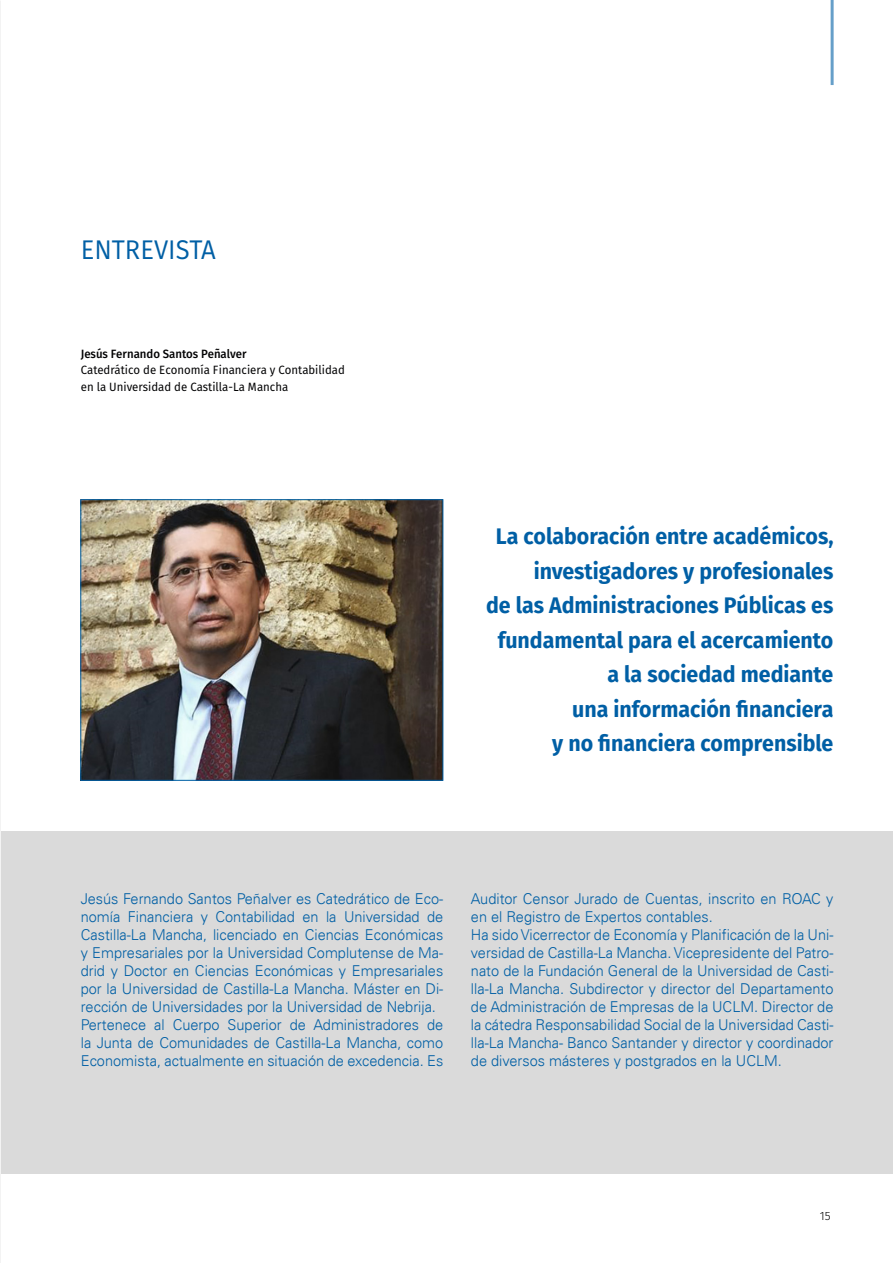
<style>
.page{position:relative;width:893px;height:1263px;background:#fff}
.page>*{position:absolute;margin:0;border:0;box-sizing:border-box;transform-origin:0 0}
.t1{font:27px "Fira Sans";color:#005fa5;scale:.95 1}
.t2{font:700 22.5px/34.5px "Fira Sans";color:#005fa5;text-align:right;scale:.95 1}
.t3{font:300 15px/18px "Univers LT";color:#005fa5}
.t4{font:12px/16.5px "Fira Sans";color:#020203;scale:.95 1}
.t5{font:500 12px "Fira Sans";color:#020203;scale:.95 1}
.t6{font:300 12px "Fira Sans";color:#000}
</style>
<div class="page">
<hr style="left:831px;top:0;width:3px;height:85px;background:#005fa5">
<div style="left:1px;top:831px;width:892px;height:343px;background:#dadada"></div>
<img style="left:82px;top:501px;width:359px;height:278px">
<div style="left:80px;top:499px;width:363px;height:282px;border:1px solid #005fa5"></div>
<h1 class="t1" style="left:81px;top:230px;width:143px">ENTREVISTA</h1>
<p class="t5" style="left:81px;top:344px;width:176px">Jesús Fernando Santos Peñalver</p>
<p class="t4" style="left:81px;top:361px;width:280px">Catedrático de Economía Financiera y Contabilidad en la Universidad de Castilla-La Mancha</p>
<h2 class="t2" style="left:486px;top:518px;width:367px">La colaboración entre académicos, investigadores y profesionales<br>de las Administraciones Públicas es fundamental para el acercamiento a la sociedad mediante<br>una información financiera<br>y no financiera comprensible</h2>
<p class="t3" style="left:81px;top:889px;width:364px">Jesús Fernando Santos Peñalver es Catedrático de Eco&shy;nomía Financiera y Contabilidad en la Universidad de Castilla-La Mancha, licenciado en Ciencias Económicas y Empresariales por la Universidad Complutense de Ma&shy;drid y Doctor en Ciencias Económicas y Empresariales por la Universidad de Castilla-La Mancha. Máster en Di&shy;rección de Universidades por la Universidad de Nebrija.<br>Pertenece al Cuerpo Superior de Administradores de la Junta de Comunidades de Castilla-La Mancha, como Economista, actualmente en situación de excedencia. Es</p>
<p class="t3" style="left:471px;top:889px;width:364px">Auditor Censor Jurado de Cuentas, inscrito en ROAC y en el Registro de Expertos contables.<br>Ha sido Vicerrector de Economía y Planificación de la Uni&shy;versidad de Castilla-La Mancha. Vicepresidente del Patro&shy;nato de la Fundación General de la Universidad de Casti&shy;lla-La Mancha. Subdirector y director del Departamento de Administración de Empresas de la UCLM. Director de la cátedra Responsabilidad Social de la Universidad Casti&shy;lla-La Mancha- Banco Santander y director y coordinador de diversos másteres y postgrados en la UCLM.</p>
<p class="t6" style="left:820px;top:1207px;width:12px">15</p>
</div>
